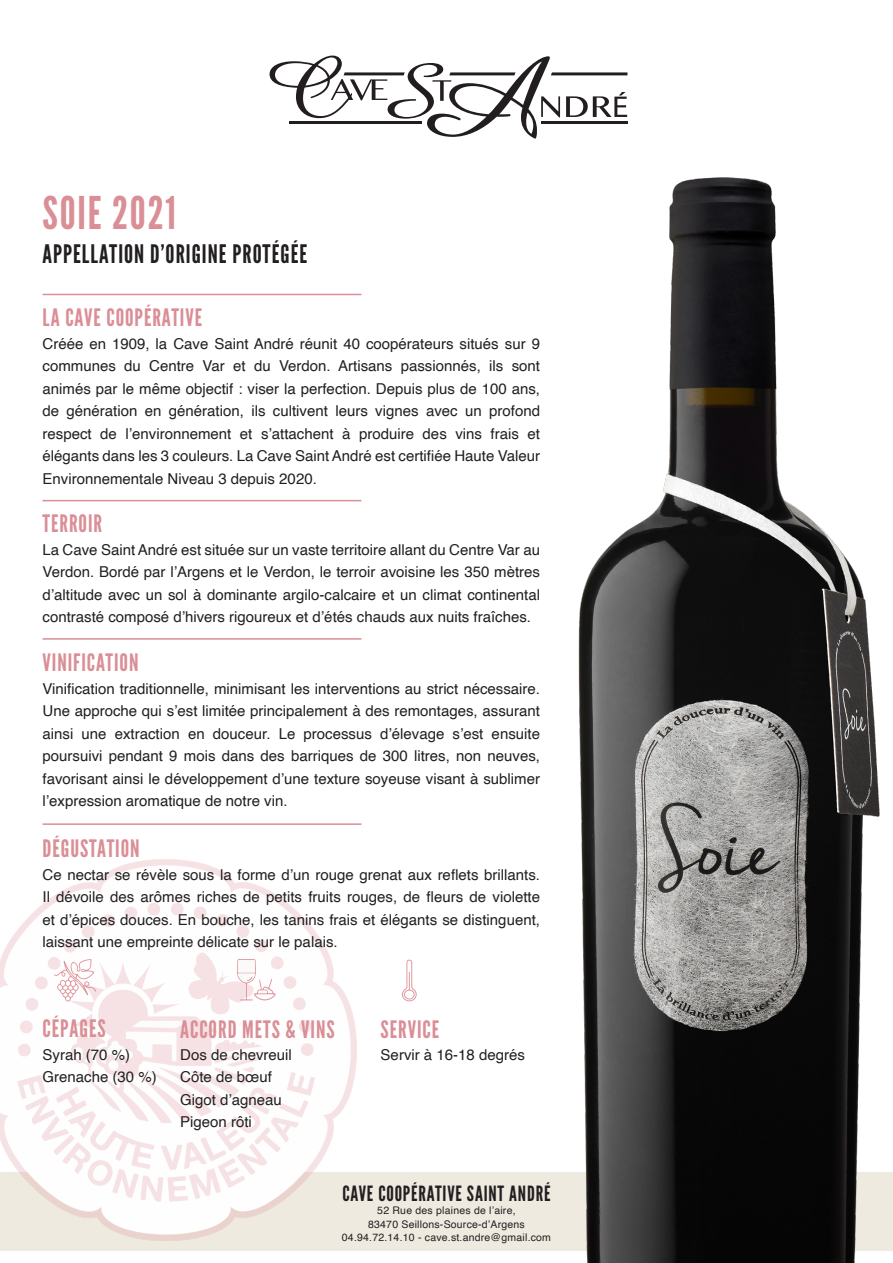
<style>
.page{position:relative;width:893px;height:1263px;background:#fff}
.page>*{position:absolute;margin:0;border:0;box-sizing:border-box;transform-origin:0 0}
.t1{font:45px "League Gothic";letter-spacing:.04em;color:#da8e96}
.t2{font:25.5px "League Gothic";letter-spacing:.04em;color:#231f20}
.t3{font:24px "League Gothic";letter-spacing:.04em;color:#da8e96}
.t4{font:21px "League Gothic";letter-spacing:.04em;color:#231f20}
.t5{font:15px/22.5px "Helvetica";color:#231f20;text-align:justify}
.t6{font:10.5px "Helvetica";letter-spacing:.02em;color:#231f20}
</style>
<div class="page">
<div style="left:0;top:1172px;width:893px;height:79px;background:#efeae0"></div>
<img style="left:578px;top:177px;width:301px;height:1086px">
<img style="left:0;top:860px;width:356px;height:380px">
<svg style="left:270px;top:56px;width:357px;height:83px"></svg>
<hr style="left:43px;top:823px;width:318px;height:2px;background:#da8e96">
<hr style="left:43px;top:638px;width:318px;height:2px;background:#da8e96">
<hr style="left:43px;top:294px;width:318px;height:1px;background:#da8e96">
<svg style="left:54px;top:959px;width:42px;height:42px"></svg>
<svg style="left:237px;top:959px;width:39px;height:42px"></svg>
<svg style="left:402px;top:959px;width:15px;height:43px"></svg>
<hr style="left:43px;top:500px;width:318px;height:1px;background:#da8e96">
<p class="t1" style="left:43px;top:186px;width:135px">SOIE 2021</p>
<p class="t2" style="left:43px;top:239px;width:266px">APPELLATION D’ORIGINE PROTÉGÉE</p>
<p class="t3" style="left:43px;top:303px;width:161px">LA CAVE COOPÉRATIVE</p>
<p class="t5" style="left:43px;top:333px;width:499px">Créée en 1909, la Cave Saint André réunit 40 coopérateurs situés sur 9 communes du Centre Var et du Verdon. Artisans passionnés, ils sont animés par le même objectif : viser la perfection. Depuis plus de 100 ans, de génération en génération, ils cultivent leurs vignes avec un profond respect de l’environnement et s’attachent à produire des vins frais et élégants dans les 3 couleurs. La Cave Saint André est certifiée Haute Valeur Environnementale Niveau 3 depuis 2020.</p>
<p class="t3" style="left:43px;top:509px;width:61px">TERROIR</p>
<p class="t5" style="left:43px;top:539px;width:499px">La Cave Saint André est située sur un vaste territoire allant du Centre Var au Verdon. Bordé par l’Argens et le Verdon, le terroir avoisine les 350 mètres d’altitude avec un sol à dominante argilo-calcaire et un climat continental contrasté composé d’hivers rigoureux et d’étés chauds aux nuits fraîches.</p>
<p class="t3" style="left:43px;top:648px;width:98px">VINIFICATION</p>
<p class="t5" style="left:43px;top:677px;width:499px">Vinification traditionnelle, minimisant les interventions au strict nécessaire.<br>Une approche qui s’est limitée principalement à des remontages, assurant ainsi une extraction en douceur. Le processus d’élevage s’est ensuite poursuivi pendant 9 mois dans des barriques de 300 litres, non neuves, favorisant ainsi le développement d’une texture soyeuse visant à sublimer l’expression aromatique de notre vin.</p>
<p class="t3" style="left:43px;top:834px;width:99px">DÉGUSTATION</p>
<p class="t5" style="left:43px;top:863px;width:499px">Ce nectar se révèle sous la forme d’un rouge grenat aux reflets brillants.<br>Il dévoile des arômes riches de petits fruits rouges, de fleurs de violette et d’épices douces. En bouche, les tanins frais et élégants se distinguent, laissant une empreinte délicate sur le palais.</p>
<p class="t3" style="left:43px;top:1014px;width:65px">CÉPAGES</p>
<p class="t5" style="left:43px;top:1043px;width:116px">Syrah (70 %)<br>Grenache (30 %)</p>
<p class="t3" style="left:180px;top:1015px;width:156px">ACCORD METS &amp; VINS</p>
<p class="t5" style="left:180px;top:1044px;width:113px">Dos de chevreuil</p>
<p class="t5" style="left:180px;top:1066px;width:93px">Côte de bœuf</p>
<p class="t5" style="left:180px;top:1089px;width:103px">Gigot d’agneau</p>
<p class="t5" style="left:180px;top:1111px;width:73px">Pigeon rôti</p>
<p class="t3" style="left:381px;top:1015px;width:60px">SERVICE</p>
<p class="t5" style="left:381px;top:1044px;width:146px">Servir à 16-18 degrés</p>
<p class="t4" style="left:342px;top:1180px;width:210px">CAVE COOPÉRATIVE SAINT ANDRÉ</p>
<p class="t6" style="left:377px;top:1202px;width:140px">52 Rue des plaines de l’aire,</p>
<p class="t6" style="left:368px;top:1216px;width:158px">83470 Seillons-Source-d’Argens</p>
<p class="t6" style="left:342px;top:1229px;width:211px">04.94.72.14.10 - cave.st.andre@gmail.com</p>
</div>
